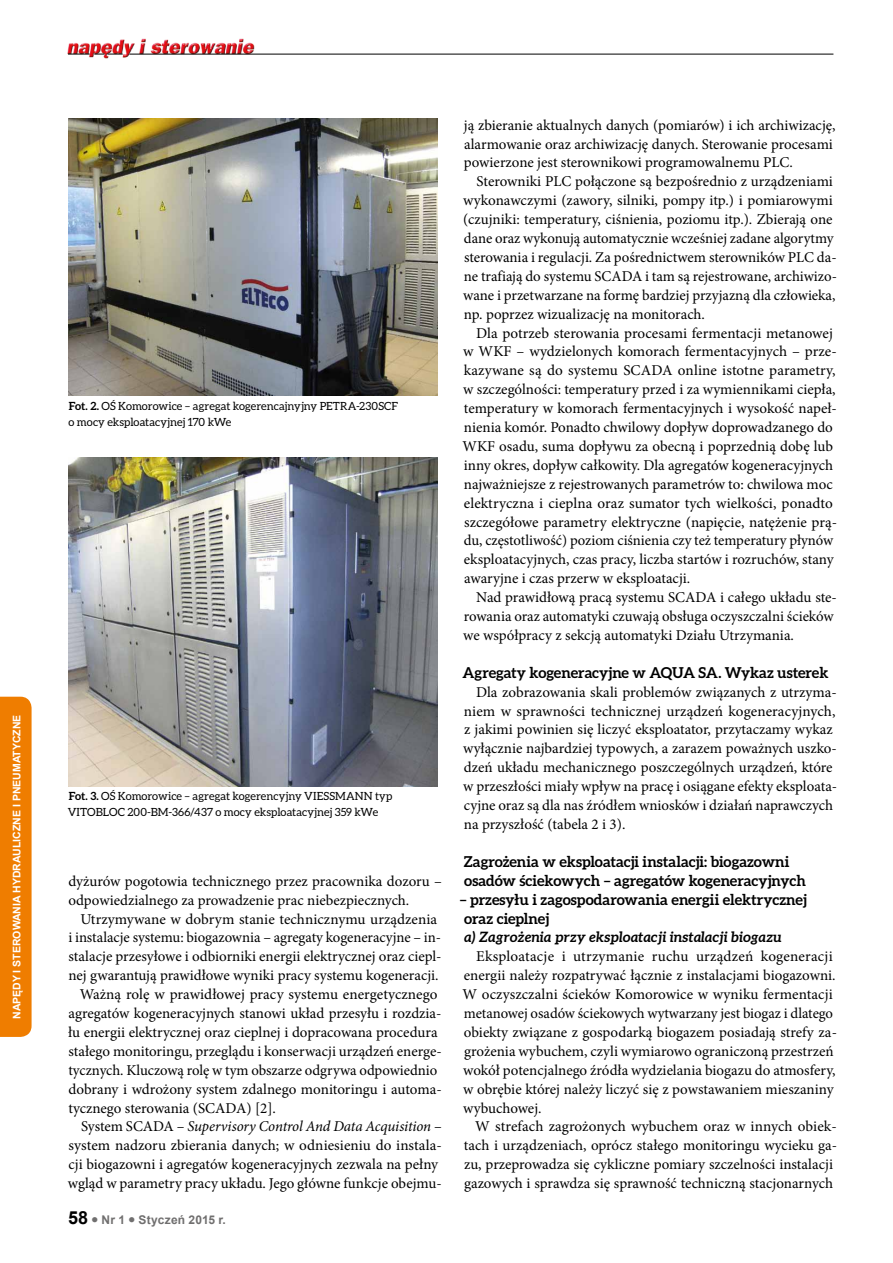
<style>
.page{position:relative;width:893px;height:1263px;background:#fff}
.page>*{position:absolute;margin:0;border:0;box-sizing:border-box;transform-origin:0 0}
.t1{font:15px/18.9px "Minion Pro";color:#000}
.t2{font:700 15px/18.9px "Aleo";color:#000}
.t3{font:italic 15px "Minion Pro";letter-spacing:-.01em;color:#000}
.t4{font:italic 700 14.25px "Aleo";color:#000}
.t5{font:700 12px "Arial";letter-spacing:.015em;color:#706f6f}
.t6{font:11.25px/15.9px "Aleo";letter-spacing:.005em;color:#000}
.t7{font:700 10.5px "Arial";color:#fff}
.s1{font-weight:700}
.s2{font-style:normal}
.s3{font-size:18px;color:#000}
</style>
<div class="page">
<img style="left:67px;top:38px;width:190px;height:21px">
<hr style="left:129px;top:54px;width:704px;height:1px;background:#000">
<svg style="left:68px;top:54px;width:55px;height:1px"></svg>
<div style="left:0;top:697px;width:32px;height:340px;background:#ef7d00"></div>
<img style="left:68px;top:118px;width:370px;height:277px">
<img style="left:68px;top:457px;width:370px;height:329px">
<p class="t7" style="left:10px;top:1019px;width:306px;rotate:-90deg">NAPĘDY I STEROWANIA HYDRAULICZNE I PNEUMATYCZNE</p>
<p class="t6" style="left:69px;top:398px;width:331px"><span class="s1">Fot. 2.</span> OŚ Komorowice – agregat kogerencajnyjny PETRA-230SCF o mocy eksploatacyjnej 170 kWe</p>
<p class="t6" style="left:68px;top:788px;width:326px"><span class="s1">Fot. 3.</span> OŚ Komorowice – agregat kogerencyjny VIESSMANN typ<br>VITOBLOC 200-BM-366/437 o mocy eksploatacyjnej 359 kWe</p>
<p class="t1" style="left:68px;top:871px;width:375px">dyżurów pogotowia technicznego przez pracownika dozoru – odpowiedzialnego za prowadzenie prac niebezpiecznych.</p>
<p class="t1" style="left:80px;top:909px;width:358px">Utrzymywane w dobrym stanie technicznymu urządzenia</p>
<p class="t1" style="left:68px;top:928px;width:374px">i instalacje systemu: biogazownia – agregaty kogeneracyjne – in-</p>
<p class="t1" style="left:69px;top:947px;width:374px">stalacje przesyłowe i odbiorniki energii elektrycznej oraz ciepl-</p>
<p class="t1" style="left:68px;top:966px;width:372px">nej gwarantują prawidłowe wyniki pracy systemu kogeneracji.</p>
<p class="t1" style="left:80px;top:985px;width:359px">Ważną rolę w prawidłowej pracy systemu energetycznego</p>
<p class="t1" style="left:69px;top:1004px;width:374px">agregatów kogeneracyjnych stanowi układ przesyłu i rozdzia-</p>
<p class="t1" style="left:68px;top:1023px;width:371px">łu energii elektrycznej oraz cieplnej i dopracowana procedura</p>
<p class="t1" style="left:69px;top:1042px;width:375px">stałego monitoringu, przeglądu i konserwacji urządzeń energe-</p>
<p class="t1" style="left:68px;top:1060px;width:370px">tycznych. Kluczową rolę w tym obszarze odgrywa odpowiednio</p>
<p class="t1" style="left:68px;top:1079px;width:375px">dobrany i wdrożony system zdalnego monitoringu i automa-</p>
<p class="t1" style="left:68px;top:1098px;width:209px">tycznego sterowania (SCADA) [2].</p>
<p class="t3" style="left:81px;top:1116px;width:362px"><span class="s2">System SCADA –</span> Supervisory Control And Data Acquisition <span class="s2">–</span></p>
<p class="t1" style="left:69px;top:1136px;width:375px">system nadzoru zbierania danych; w odniesieniu do instala-</p>
<p class="t1" style="left:68px;top:1155px;width:371px">cji biogazowni i agregatów kogeneracyjnych zezwala na pełny</p>
<p class="t1" style="left:68px;top:1174px;width:375px">wgląd w parametry pracy układu. Jego główne funkcje obejmu-</p>
<p class="t5" style="left:68px;top:1212px;width:159px"><span class="s3">58</span> ● Nr 1 ● Styczeń 2015 r.</p>
<p class="t1" style="left:464px;top:115px;width:373px">ją zbieranie aktualnych danych (pomiarów) i ich archiwizację, alarmowanie oraz archiwizację danych. Sterowanie procesami powierzone jest sterownikowi programowalnemu PLC.</p>
<p class="t1" style="left:463px;top:172px;width:375px;text-indent:14px">Sterowniki PLC połączone są bezpośrednio z urządzeniami wykonawczymi (zawory, silniki, pompy itp.) i pomiarowymi (czujniki: temperatury, ciśnienia, poziomu itp.). Zbierają one dane oraz wykonują automatycznie wcześniej zadane algorytmy sterowania i regulacji. Za pośrednictwem sterowników PLC da&shy;ne trafiają do systemu SCADA i tam są rejestrowane, archiwizo&shy;wane i przetwarzane na formę bardziej przyjazną dla człowieka, np. poprzez wizualizację na monitorach.</p>
<p class="t1" style="left:463px;top:323px;width:376px;text-indent:13px">Dla potrzeb sterowania procesami fermentacji metanowej w WKF – wydzielonych komorach fermentacyjnych – prze&shy;kazywane są do systemu SCADA online istotne parametry, w szczególności: temperatury przed i za wymiennikami ciepła, temperatury w komorach fermentacyjnych i wysokość napeł&shy;nienia komór. Ponadto chwilowy dopływ doprowadzanego do WKF osadu, suma dopływu za obecną i poprzednią dobę lub inny okres, dopływ całkowity. Dla agregatów kogeneracyjnych najważniejsze z rejestrowanych parametrów to: chwilowa moc elektryczna i cieplna oraz sumator tych wielkości, ponadto szczegółowe parametry elektryczne (napięcie, natężenie prą&shy;du, częstotliwość) poziom ciśnienia czy też temperatury płynów eksploatacyjnych, czas pracy, liczba startów i rozruchów, stany awaryjne i czas przerw w eksploatacji.</p>
<p class="t1" style="left:463px;top:588px;width:375px;text-indent:13px">Nad prawidłową pracą systemu SCADA i całego układu ste&shy;rowania oraz automatyki czuwają obsługa oczyszczalni ścieków we współpracy z sekcją automatyki Działu Utrzymania.</p>
<p class="t2" style="left:462px;top:663px;width:368px">Agregaty kogeneracyjne w AQUA SA. Wykaz usterek</p>
<p class="t1" style="left:463px;top:682px;width:375px;text-indent:13px">Dla zobrazowania skali problemów związanych z utrzyma&shy;niem w sprawności technicznej urządzeń kogeneracyjnych, z jakimi powinien się liczyć eksploatator, przytaczamy wykaz wyłącznie najbardziej typowych, a zarazem poważnych uszko&shy;dzeń układu mechanicznego poszczególnych urządzeń, które w przeszłości miały wpływ na pracę i osiągane efekty eksploata&shy;cyjne oraz są dla nas źródłem wniosków i działań naprawczych na przyszłość (tabela 2 i 3).</p>
<p class="t2" style="left:464px;top:852px;width:344px">Zagrożenia w eksploatacji instalacji: biogazowni osadów ściekowych – agregatów kogeneracyjnych</p>
<p class="t2" style="left:460px;top:889px;width:348px">– przesyłu i zagospodarowania energii elektrycznej oraz cieplnej</p>
<p class="t4" style="left:464px;top:929px;width:319px">a) Zagrożenia przy eksploatacji instalacji biogazu</p>
<p class="t1" style="left:463px;top:947px;width:376px;text-indent:14px">Eksploatacje i utrzymanie ruchu urządzeń kogeneracji energii należy rozpatrywać łącznie z instalacjami biogazowni.<br>W oczyszczalni ścieków Komorowice w wyniku fermentacji metanowej osadów ściekowych wytwarzany jest biogaz i dlatego obiekty związane z gospodarką biogazem posiadają strefy za&shy;grożenia wybuchem, czyli wymiarowo ograniczoną przestrzeń wokół potencjalnego źródła wydzielania biogazu do atmosfery, w obrębie której należy liczyć się z powstawaniem mieszaniny wybuchowej.</p>
<p class="t1" style="left:464px;top:1117px;width:375px;text-indent:11px">W strefach zagrożonych wybuchem oraz w innych obiek&shy;tach i urządzeniach, oprócz stałego monitoringu wycieku ga&shy;zu, przeprowadza się cykliczne pomiary szczelności instalacji gazowych i sprawdza się sprawność techniczną stacjonarnych</p>
</div>
